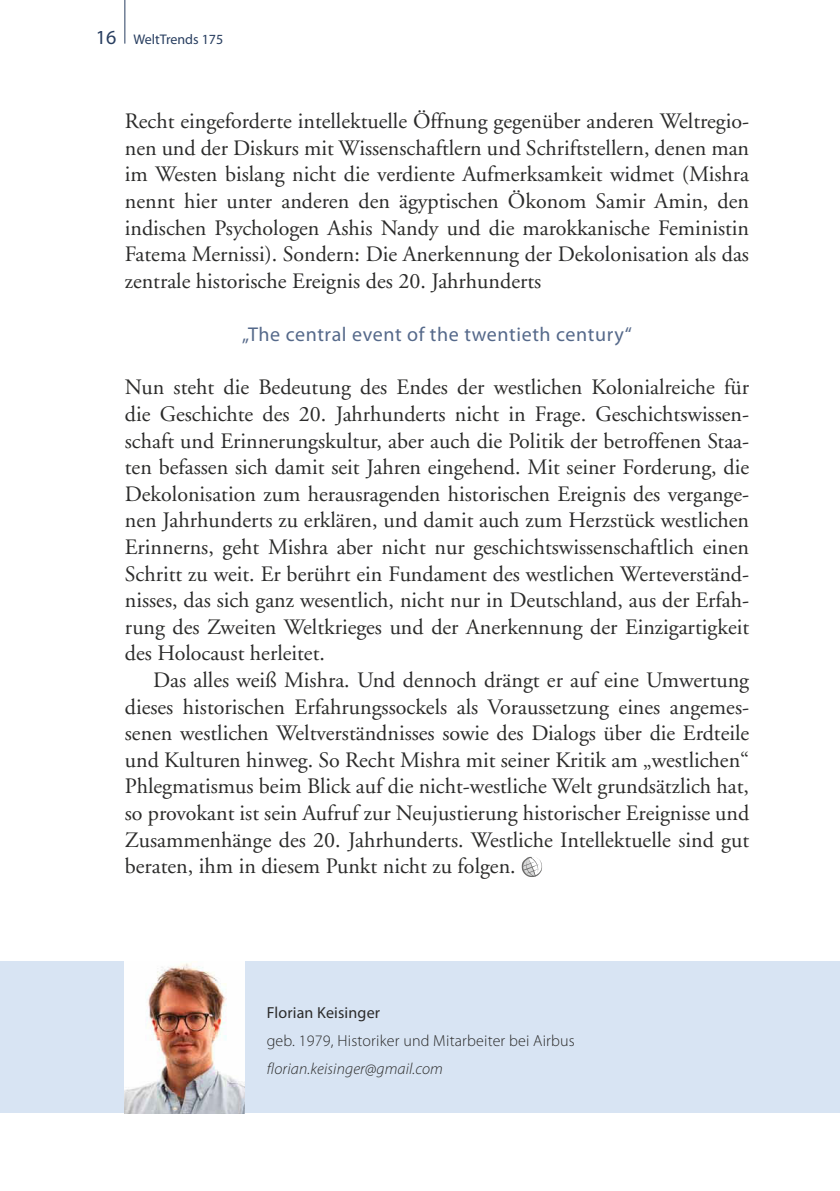
<style>
.page{position:relative;width:840px;height:1191px;background:#fff}
.page>*{position:absolute;margin:0;border:0;box-sizing:border-box;transform-origin:0 0}
.Fließtext_Enzug{font:22px/26.6px "Adobe Garamond";color:#2b2b2a;text-align:justify}
.Fließtext_Einzug_Beg{font:22px/26.6px "Adobe Garamond";color:#2b2b2a;text-align:justify}
.Zwischenüberschrift{font:20px "Myriad Pro";letter-spacing:.03em;color:#55698a}
.Seitenzahl_rechts{font:20px "Myriad Pro";color:#283e60}
.t1{font:300 16px/27.6px "Myriad Pro";letter-spacing:.01em;color:#2b2b2a}
.Kopf_rechts{font:14px "Myriad Pro";color:#283e60}
.s1{font-weight:400}
.s2{font-style:italic}
</style>
<div class="page">
<hr style="left:124px;top:0;width:1px;height:44px;background:#283e60">
<svg style="left:521px;top:856px;width:21px;height:21px"></svg>
<div style="left:0;top:961px;width:839px;height:151px;background:#d8e4f3"></div>
<img style="left:125px;top:961px;width:119px;height:152px">
<p class="Seitenzahl_rechts" style="left:96px;top:25px;width:22px">16</p>
<p class="Kopf_rechts" style="left:133px;top:30px;width:91px">WeltTrends 175</p>
<p class="Fließtext_Enzug" style="left:125px;top:109px;width:625px">Recht eingeforderte intellektuelle Öffnung gegenüber anderen Weltregio&shy;nen und der Diskurs mit Wissenschaftlern und Schriftstellern, denen man im Westen bislang nicht die verdiente Aufmerksamkeit widmet (Mishra nennt hier unter anderen den ägyptischen Ökonom Samir Amin, den indischen Psychologen Ashis Nandy und die marokkanische Feministin Fatema Mernissi). Sondern: Die Anerkennung der Dekolonisation als das zentrale historische Ereignis des 20. Jahrhunderts</p>
<p class="Zwischenüberschrift" style="left:242px;top:322px;width:391px">„The central event of the twentieth century“</p>
<p class="Fließtext_Einzug_Beg" style="left:125px;top:375px;width:625px">Nun steht die Bedeutung des Endes der westlichen Kolonialreiche für die Geschichte des 20. Jahrhunderts nicht in Frage. Geschichtswissen&shy;schaft und Erinnerungskultur, aber auch die Politik der betroffenen Staa&shy;ten befassen sich damit seit Jahren eingehend. Mit seiner Forderung, die Dekolonisation zum herausragenden historischen Ereignis des vergange&shy;nen Jahrhunderts zu erklären, und damit auch zum Herzstück westlichen Erinnerns, geht Mishra aber nicht nur geschichtswissenschaftlich einen Schritt zu weit. Er berührt ein Fundament des westlichen Werteverständ&shy;nisses, das sich ganz wesentlich, nicht nur in Deutschland, aus der Erfah&shy;rung des Zweiten Weltkrieges und der Anerkennung der Einzigartigkeit des Holocaust herleitet.</p>
<p class="Fließtext_Enzug" style="left:125px;top:667px;width:625px;text-indent:28px">Das alles weiß Mishra. Und dennoch drängt er auf eine Umwertung dieses historischen Erfahrungssockels als Voraussetzung eines angemes&shy;senen westlichen Weltverständnisses sowie des Dialogs über die Erdteile und Kulturen hinweg. So Recht Mishra mit seiner Kritik am „westlichen“ Phlegmatismus beim Blick auf die nicht-westliche Welt grundsätzlich hat, so provokant ist sein Aufruf zur Neujustierung historischer Ereignisse und Zusammenhänge des 20. Jahrhunderts. Westliche Intellektuelle sind gut beraten, ihm in diesem Punkt nicht zu folgen.</p>
<p class="t1" style="left:266px;top:999px;width:309px"><span class="s1">Florian Keisinger<br></span>geb. 1979, Historiker und Mitarbeiter bei Airbus <span class="s2">florian.keisinger@gmail.com</span></p>
</div>
